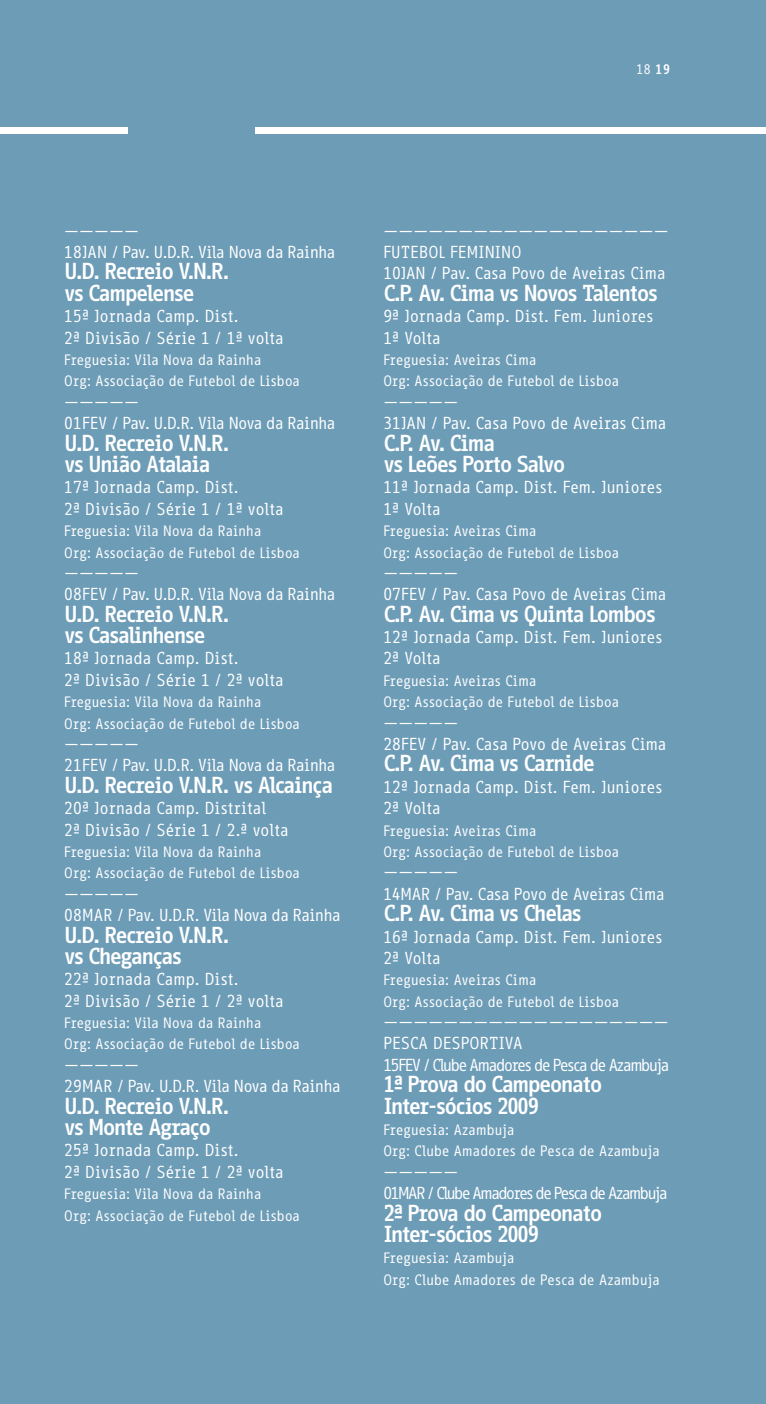
<style>
.page{position:relative;width:766px;height:1404px;background:#fff}
.page>*{position:absolute;margin:0;border:0;box-sizing:border-box;transform-origin:0 0}
.t1{font:700 22.5px/21.4px "Info Office";letter-spacing:-.11em;color:#fff}
.t2{font:16.88px/21.4px "Info Office";letter-spacing:-.04em;color:#fff}
.t3{font:16.88px/21.4px "Info Office";letter-spacing:-.06em;color:#fff}
.t4{font:16.88px/21.4px "Info Office";letter-spacing:-.11em;color:#fff}
.t5{font:16.88px/21.4px "Info Office";letter-spacing:-.12em;color:#fff}
.t6{font:14.62px/21.4px "Info Office";letter-spacing:-.03em;color:#fff}
.t7{font:13.5px "Info Office";color:#fff}
.s1{font-weight:700}
</style>
<div class="page">
<div style="left:0;top:0;width:765px;height:1403px;background:#6d9cb7"></div>
<div style="left:0;top:128px;width:128px;height:6px;background:#fff"></div>
<div style="left:255px;top:128px;width:510px;height:6px;background:#fff"></div>
<p class="t7" style="left:636px;top:62px;width:36px">18 <span class="s1">19</span></p>
<p class="t3" style="left:64px;top:220px;width:273px">—————<br>18JAN / Pav. U.D.R. Vila Nova da Rainha</p>
<h1 class="t1" style="left:64px;top:260px;width:168px">U.D. Recreio V.N.R. vs Campelense</h1>
<p class="t2" style="left:64px;top:305px;width:222px">15ª Jornada Camp. Dist.<br>2ª Divisão / Série 1 / 1ª volta</p>
<p class="t6" style="left:64px;top:349px;width:238px">Freguesia: Vila Nova da Rainha<br>Org: Associação de Futebol de Lisboa</p>
<p class="t3" style="left:64px;top:391px;width:273px">—————<br>01FEV / Pav. U.D.R. Vila Nova da Rainha</p>
<h1 class="t1" style="left:64px;top:431px;width:168px">U.D. Recreio V.N.R. vs União Atalaia</h1>
<p class="t2" style="left:64px;top:476px;width:222px">17ª Jornada Camp. Dist.<br>2ª Divisão / Série 1 / 1ª volta</p>
<p class="t6" style="left:64px;top:520px;width:238px">Freguesia: Vila Nova da Rainha<br>Org: Associação de Futebol de Lisboa</p>
<p class="t3" style="left:64px;top:562px;width:273px">—————<br>08FEV / Pav. U.D.R. Vila Nova da Rainha</p>
<h1 class="t1" style="left:64px;top:602px;width:168px">U.D. Recreio V.N.R. vs Casalinhense</h1>
<p class="t2" style="left:64px;top:647px;width:222px">18ª Jornada Camp. Dist.<br>2ª Divisão / Série 1 / 2ª volta</p>
<p class="t6" style="left:64px;top:691px;width:238px">Freguesia: Vila Nova da Rainha<br>Org: Associação de Futebol de Lisboa</p>
<p class="t3" style="left:64px;top:733px;width:273px">—————<br>21FEV / Pav. U.D.R. Vila Nova da Rainha</p>
<h1 class="t1" style="left:64px;top:773px;width:271px">U.D. Recreio V.N.R. vs Alcainça</h1>
<p class="t2" style="left:64px;top:797px;width:226px">20ª Jornada Camp. Distrital<br>2ª Divisão / Série 1 / 2.ª volta</p>
<p class="t6" style="left:64px;top:840px;width:238px">Freguesia: Vila Nova da Rainha<br>Org: Associação de Futebol de Lisboa</p>
<p class="t3" style="left:64px;top:882px;width:278px">—————<br>08MAR / Pav. U.D.R. Vila Nova da Rainha</p>
<h1 class="t1" style="left:64px;top:923px;width:168px">U.D. Recreio V.N.R. vs Cheganças</h1>
<p class="t2" style="left:64px;top:968px;width:222px">22ª Jornada Camp. Dist.<br>2ª Divisão / Série 1 / 2ª volta</p>
<p class="t6" style="left:64px;top:1011px;width:238px">Freguesia: Vila Nova da Rainha<br>Org: Associação de Futebol de Lisboa</p>
<p class="t3" style="left:64px;top:1053px;width:278px">—————<br>29MAR / Pav. U.D.R. Vila Nova da Rainha</p>
<h1 class="t1" style="left:64px;top:1094px;width:168px">U.D. Recreio V.N.R. vs Monte Agraço</h1>
<p class="t2" style="left:64px;top:1139px;width:222px">25ª Jornada Camp. Dist.<br>2ª Divisão / Série 1 / 2ª volta</p>
<p class="t6" style="left:64px;top:1182px;width:238px">Freguesia: Vila Nova da Rainha<br>Org: Associação de Futebol de Lisboa</p>
<p class="t2" style="left:383px;top:220px;width:287px">———————————————————<br>FUTEBOL FEMININO<br>10JAN / Pav. Casa Povo de Aveiras Cima</p>
<h1 class="t1" style="left:383px;top:282px;width:277px">C.P. Av. Cima vs Novos Talentos</h1>
<p class="t2" style="left:383px;top:305px;width:272px">9ª Jornada Camp. Dist. Fem. Juniores<br>1ª Volta</p>
<p class="t6" style="left:383px;top:349px;width:238px">Freguesia: Aveiras Cima<br>Org: Associação de Futebol de Lisboa</p>
<p class="t2" style="left:383px;top:391px;width:285px">—————<br>31JAN / Pav. Casa Povo de Aveiras Cima</p>
<h1 class="t1" style="left:383px;top:431px;width:184px">C.P. Av. Cima<br>vs Leões Porto Salvo</h1>
<p class="t2" style="left:383px;top:476px;width:281px">11ª Jornada Camp. Dist. Fem. Juniores<br>1ª Volta</p>
<p class="t6" style="left:383px;top:520px;width:238px">Freguesia: Aveiras Cima<br>Org: Associação de Futebol de Lisboa</p>
<p class="t2" style="left:383px;top:562px;width:285px">—————<br>07FEV / Pav. Casa Povo de Aveiras Cima</p>
<h1 class="t1" style="left:383px;top:602px;width:275px">C.P. Av. Cima vs Quinta Lombos</h1>
<p class="t2" style="left:383px;top:626px;width:281px">12ª Jornada Camp. Dist. Fem. Juniores<br>2ª Volta</p>
<p class="t6" style="left:383px;top:669px;width:238px">Freguesia: Aveiras Cima<br>Org: Associação de Futebol de Lisboa</p>
<p class="t2" style="left:383px;top:711px;width:285px">—————<br>28FEV / Pav. Casa Povo de Aveiras Cima</p>
<h1 class="t1" style="left:383px;top:752px;width:214px">C.P. Av. Cima vs Carnide</h1>
<p class="t2" style="left:383px;top:776px;width:281px">12ª Jornada Camp. Dist. Fem. Juniores<br>2ª Volta</p>
<p class="t6" style="left:383px;top:819px;width:238px">Freguesia: Aveiras Cima<br>Org: Associação de Futebol de Lisboa</p>
<p class="t2" style="left:383px;top:861px;width:283px">—————<br>14MAR / Pav. Casa Povo de Aveiras Cima</p>
<h1 class="t1" style="left:383px;top:902px;width:201px">C.P. Av. Cima vs Chelas</h1>
<p class="t2" style="left:383px;top:925px;width:281px">16ª Jornada Camp. Dist. Fem. Juniores<br>2ª Volta</p>
<p class="t6" style="left:383px;top:969px;width:238px">Freguesia: Aveiras Cima<br>Org: Associação de Futebol de Lisboa</p>
<p class="t4" style="left:383px;top:1011px;width:288px">———————————————————<br>PESCA DESPORTIVA<br>15FEV / Clube Amadores de Pesca de Azambuja</p>
<h1 class="t1" style="left:383px;top:1073px;width:221px">1ª Prova do Campeonato<br>Inter-sócios 2009</h1>
<p class="t6" style="left:383px;top:1118px;width:278px">Freguesia: Azambuja<br>Org: Clube Amadores de Pesca de Azambuja</p>
<p class="t5" style="left:383px;top:1160px;width:286px">—————<br>01MAR / Clube Amadores de Pesca de Azambuja</p>
<h1 class="t1" style="left:383px;top:1201px;width:221px">2ª Prova do Campeonato<br>Inter-sócios 2009</h1>
<p class="t6" style="left:383px;top:1247px;width:278px">Freguesia: Azambuja<br>Org: Clube Amadores de Pesca de Azambuja</p>
</div>
